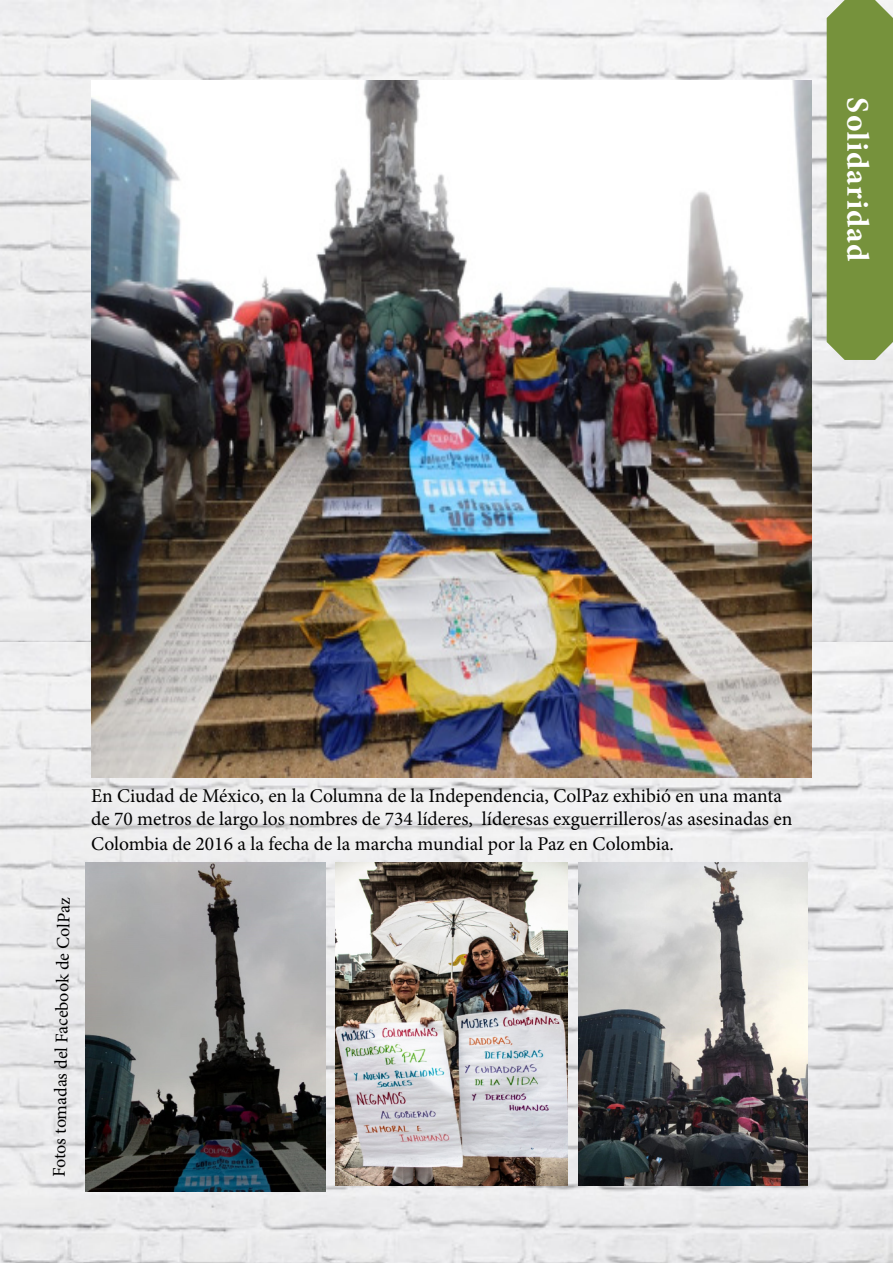
<style>
.page{position:relative;width:893px;height:1263px;background:#fff}
.page>*{position:absolute;margin:0;border:0;box-sizing:border-box;transform-origin:0 0}
.t1{font:700 31.5px "Minion Pro";letter-spacing:.03em;color:#fff}
.t2{font:19.5px/23.4px "Minion Pro";color:#000}
.t3{font:18px "Minion Pro";color:#000}
</style>
<div class="page">
<img style="left:0;top:0;width:892px;height:642px">
<img style="left:0;top:642px;width:893px;height:621px">
<div style="left:827px;top:0;width:66px;height:360px;background:#76923c"></div>
<img style="left:91px;top:80px;width:721px;height:698px">
<img style="left:85px;top:862px;width:240px;height:329px">
<img style="left:578px;top:862px;width:230px;height:323px">
<img style="left:336px;top:862px;width:232px;height:323px">
<h1 class="t1" style="left:880px;top:97px;width:165px;rotate:90deg">Solidaridad</h1>
<p class="t3" style="left:47px;top:1177px;width:281px;rotate:-89deg">Fotos tomadas del Facebook de ColPaz</p>
<p class="t2" style="left:91px;top:784px;width:703px">En Ciudad de México, en la Columna de la Independencia, ColPaz exhibió en una manta de 70 metros de largo los nombres de 734 líderes, líderesas exguerrilleros/as asesinadas en</p>
<p class="t2" style="left:91px;top:832px;width:584px">Colombia de 2016 a la fecha de la marcha mundial por la Paz en Colombia.</p>
</div>
